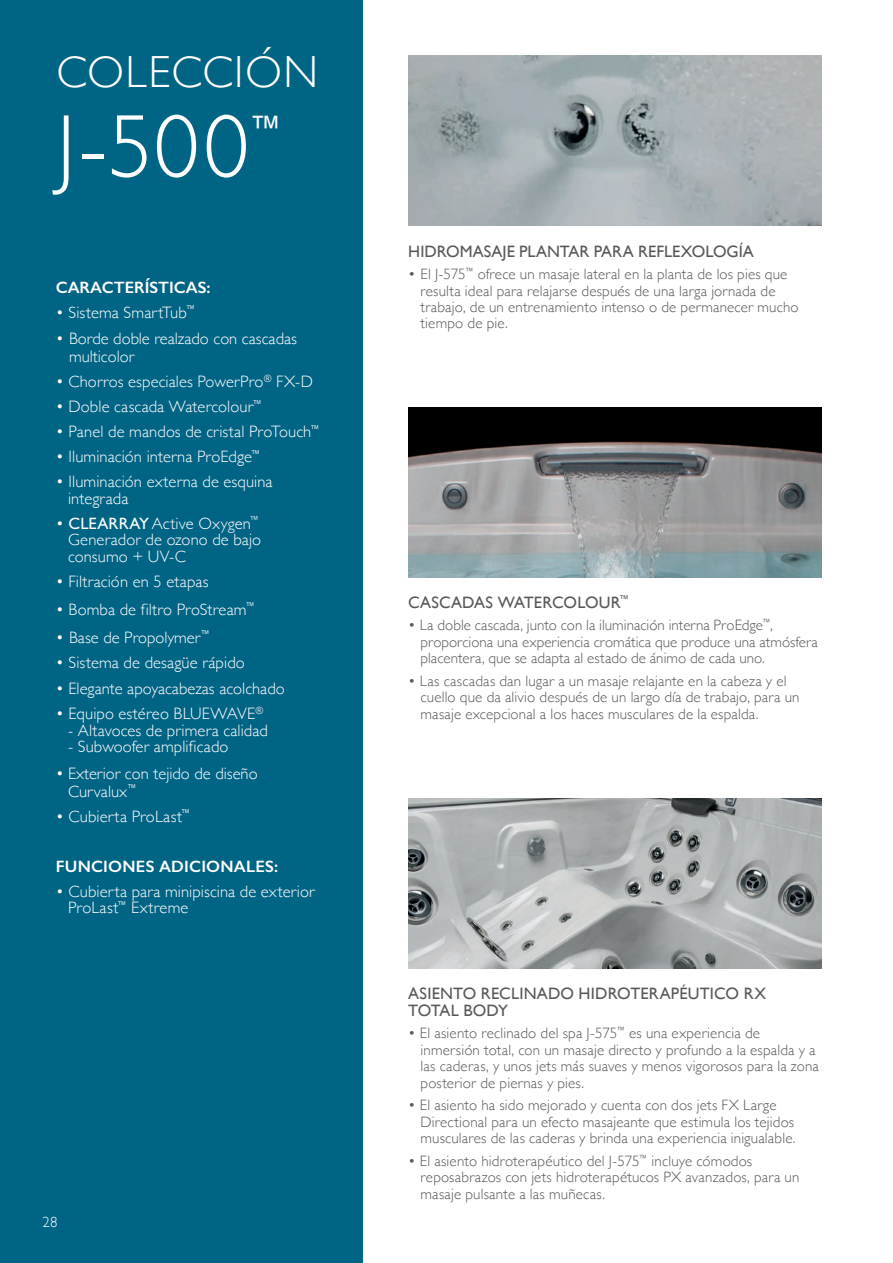
<style>
.page{position:relative;width:893px;height:1263px;background:#fff}
.page>*{position:absolute;margin:0;border:0;box-sizing:border-box;transform-origin:0 0}
.t1{font:300 90px "Gill Sans";color:#fff}
.t2{font:300 45px "Gill Sans";letter-spacing:.03em;color:#fff}
.t3{font:32.4px "Gill Sans";color:#fff}
.t4{font:300 16.5px/16.5px "Gill Sans";letter-spacing:.005em;color:#fff}
.t5{font:16.5px/16.5px "Gill Sans";letter-spacing:.005em;color:#57585a}
.t6{font:600 16.5px "Gill Sans";letter-spacing:.01em;color:#fff}
.t7{font:300 16.5px "Gill Sans Std";letter-spacing:.01em;color:#fff}
.t8{font:300 15px/16.5px "Gill Sans";letter-spacing:.01em;color:#57585a}
.t9{font:300 15px "Gill Sans";color:#fff}
.s1{font-family:"Gill Sans"}
.s2{font-weight:400}
</style>
<div class="page">
<div style="left:0;top:0;width:362px;height:1263px;background:#006484"></div>
<img style="left:408px;top:56px;width:413px;height:169px">
<img style="left:408px;top:408px;width:413px;height:169px">
<img style="left:408px;top:799px;width:413px;height:169px">
<h2 class="t2" style="left:56px;top:37px;width:263px">COLECCIÓN</h2>
<h1 class="t1" style="left:56px;top:76px;width:194px">J-500</h1>
<h3 class="t3" style="left:249px;top:108px;width:34px">™</h3>
<p class="t6" style="left:56px;top:277px;width:156px">CARACTERÍSTICAS:</p>
<p class="t4" style="left:56px;top:303px;width:141px">• Sistema SmartTub<sup>™</sup></p>
<p class="t4" style="left:69px;top:329px;width:229px;line-height:18px;text-indent:-13px">• Borde doble realzado con cascadas multicolor</p>
<p class="t4" style="left:56px;top:373px;width:259px">• Chorros especiales PowerPro<sup>®</sup> FX-D</p>
<p class="t4" style="left:56px;top:398px;width:208px">• Doble cascada Watercolour<sup>™</sup></p>
<p class="t4" style="left:56px;top:423px;width:265px">• Panel de mandos de cristal ProTouch<sup>™</sup></p>
<p class="t4" style="left:56px;top:448px;width:206px">• Iluminación interna ProEdge<sup>™</sup></p>
<p class="t4" style="left:68px;top:473px;width:206px;text-indent:-12px">• Iluminación externa de esquina integrada</p>
<p class="t7" style="left:56px;top:514px;width:205px"><span class="s1">•</span> <span class="s2">CLEARRAY</span> Active Oxygen<sup>™</sup></p>
<p class="t4" style="left:68px;top:531px;width:195px">Generador de ozono de bajo consumo + UV-C</p>
<p class="t4" style="left:56px;top:572px;width:154px">• Filtración en 5 etapas</p>
<p class="t4" style="left:56px;top:600px;width:200px">• Bomba de filtro ProStream<sup>™</sup></p>
<p class="t4" style="left:56px;top:628px;width:155px">• Base de Propolymer<sup>™</sup></p>
<p class="t4" style="left:56px;top:653px;width:191px">• Sistema de desagüe rápido</p>
<p class="t4" style="left:56px;top:680px;width:230px">• Elegante apoyacabezas acolchado</p>
<p class="t4" style="left:56px;top:705px;width:209px">• Equipo estéreo BLUEWAVE<sup>®</sup></p>
<p class="t4" style="left:68px;top:721px;width:201px">- Altavoces de primera calidad</p>
<p class="t4" style="left:68px;top:738px;width:162px">- Subwoofer amplificado</p>
<p class="t4" style="left:68px;top:763px;width:191px;line-height:18px;text-indent:-12px">• Exterior con tejido de diseño<br>Curvalux<sup>™</sup></p>
<p class="t4" style="left:56px;top:807px;width:136px">• Cubierta ProLast<sup>™</sup></p>
<p class="t6" style="left:56px;top:856px;width:224px">FUNCIONES ADICIONALES:</p>
<p class="t4" style="left:68px;top:882px;width:248px;text-indent:-12px">• Cubierta para minipiscina de exterior<br>ProLast<sup>™</sup> Extreme</p>
<p class="t9" style="left:43px;top:1210px;width:16px">28</p>
<p class="t5" style="left:408px;top:242px;width:347px">HIDROMASAJE PLANTAR PARA REFLEXOLOGÍA</p>
<p class="t8" style="left:421px;top:265px;width:380px;text-indent:-12px">• El J-575<sup>™</sup> ofrece un masaje lateral en la planta de los pies que resulta ideal para relajarse después de una larga jornada de trabajo, de un entrenamiento intenso o de permanecer mucho tiempo de pie.</p>
<p class="t5" style="left:408px;top:594px;width:222px">CASCADAS WATERCOLOUR<sup>™</sup></p>
<p class="t8" style="left:421px;top:616px;width:399px;text-indent:-12px">• La doble cascada, junto con la iluminación interna ProEdge<sup>™</sup>, proporciona una experiencia cromática que produce una atmósfera placentera, que se adapta al estado de ánimo de cada uno.</p>
<p class="t8" style="left:421px;top:672px;width:381px;text-indent:-12px">• Las cascadas dan lugar a un masaje relajante en la cabeza y el cuello que da alivio después de un largo día de trabajo, para un masaje excepcional a los haces musculares de la espalda.</p>
<p class="t5" style="left:408px;top:985px;width:359px">ASIENTO RECLINADO HIDROTERAPÉUTICO RX<br>TOTAL BODY</p>
<p class="t8" style="left:421px;top:1024px;width:400px;text-indent:-12px">• El asiento reclinado del spa J-575<sup>™</sup> es una experiencia de inmersión total, con un masaje directo y profundo a la espalda y a las caderas, y unos jets más suaves y menos vigorosos para la zona posterior de piernas y pies.</p>
<p class="t8" style="left:421px;top:1096px;width:376px;text-indent:-12px">• El asiento ha sido mejorado y cuenta con dos jets FX Large<br>Directional para un efecto masajeante que estimula los tejidos musculares de las caderas y brinda una experiencia inigualable.</p>
<p class="t8" style="left:421px;top:1152px;width:380px;text-indent:-12px">• El asiento hidroterapéutico del J-575<sup>™</sup> incluye cómodos reposabrazos con jets hidroterapétucos PX avanzados, para un masaje pulsante a las muñecas.</p>
</div>
